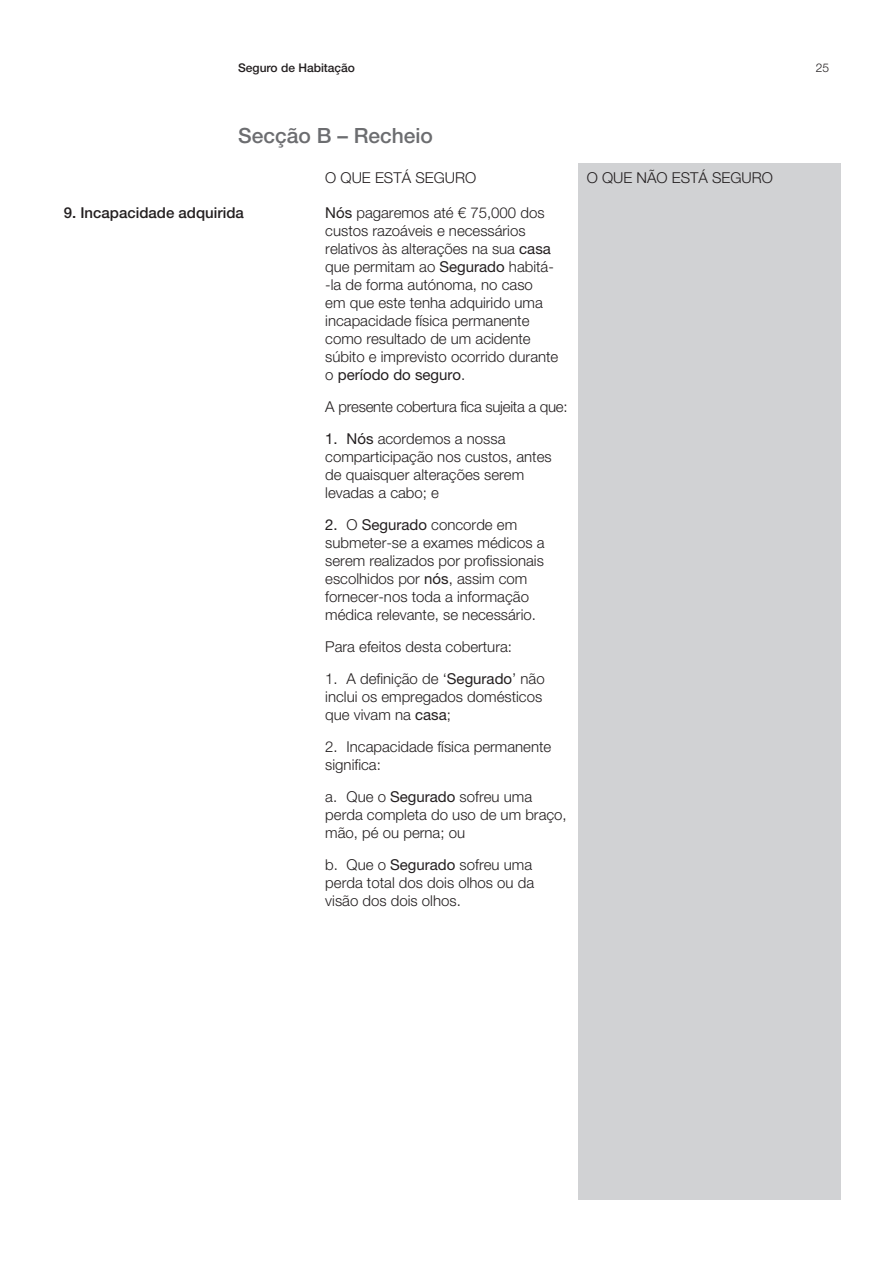
<style>
.page{position:relative;width:893px;height:1263px;background:#fff}
.page>*{position:absolute;margin:0;border:0;box-sizing:border-box;transform-origin:0 0}
.t1{font:500 21px "Helvetica Neue LT Std";color:#6c6d70}
.Body_Copy_title{font:300 15px/18px "Helvetica Neue LT Std";color:#231f20}
.Body_Copy_title-2{font:500 15px "Helvetica Neue LT Std";color:#231f20}
.t2{font:500 12px "Helvetica Neue LT Std";color:#231f20}
.t3{font:300 12px "Helvetica Neue LT Std";color:#231f20}
.s1{font-weight:400}
</style>
<div class="page">
<div style="left:578px;top:163px;width:262px;height:1036px;background:#d1d2d4"></div>
<p class="t2" style="left:238px;top:61px;width:118px">Seguro de Habitação</p>
<p class="t3" style="left:816px;top:61px;width:15px">25</p>
<p class="t1" style="left:238px;top:123px;width:196px">Secção B – Recheio</p>
<p class="Body_Copy_title" style="left:325px;top:168px;width:152px">O QUE ESTÁ SEGURO</p>
<p class="Body_Copy_title" style="left:587px;top:168px;width:188px">O QUE NÃO ESTÁ SEGURO</p>
<p class="Body_Copy_title-2" style="left:64px;top:204px;width:182px">9. Incapacidade adquirida</p>
<p class="Body_Copy_title" style="left:325px;top:203px;width:235px"><span class="s1">Nós</span> pagaremos até € 75,000 dos custos razoáveis e necessários relativos às alterações na sua <span class="s1">casa </span>que permitam ao <span class="s1">Segurado</span> habitá--la de forma autónoma, no caso<br>em que este tenha adquirido uma incapacidade física permanente como resultado de um acidente súbito e imprevisto ocorrido durante o <span class="s1">período do seguro</span>.</p>
<p class="Body_Copy_title" style="left:325px;top:397px;width:244px">A presente cobertura fica sujeita a que:</p>
<p class="Body_Copy_title" style="left:325px;top:429px;width:228px"><span class="s1">1. Nós</span> acordemos a nossa comparticipação nos custos, antes de quaisquer alterações serem levadas a cabo; e</p>
<p class="Body_Copy_title" style="left:325px;top:515px;width:221px"><span class="s1">2.</span> O <span class="s1">Segurado</span> concorde em submeter-se a exames médicos a serem realizados por profissionais escolhidos por <span class="s1">nós</span>, assim com fornecer-nos toda a informação médica relevante, se necessário.</p>
<p class="Body_Copy_title" style="left:325px;top:637px;width:188px">Para efeitos desta cobertura:</p>
<p class="Body_Copy_title" style="left:325px;top:670px;width:221px">1. A definição de ‘<span class="s1">Segurado</span>’ não inclui os empregados domésticos que vivam na <span class="s1">casa</span>;</p>
<p class="Body_Copy_title" style="left:325px;top:738px;width:228px">2. Incapacidade física permanente significa:</p>
<p class="Body_Copy_title" style="left:325px;top:788px;width:243px">a. Que o <span class="s1">Segurado</span> sofreu uma perda completa do uso de um braço, mão, pé ou perna; ou</p>
<p class="Body_Copy_title" style="left:325px;top:856px;width:210px">b. Que o <span class="s1">Segurado</span> sofreu uma perda total dos dois olhos ou da visão dos dois olhos.</p>
</div>
